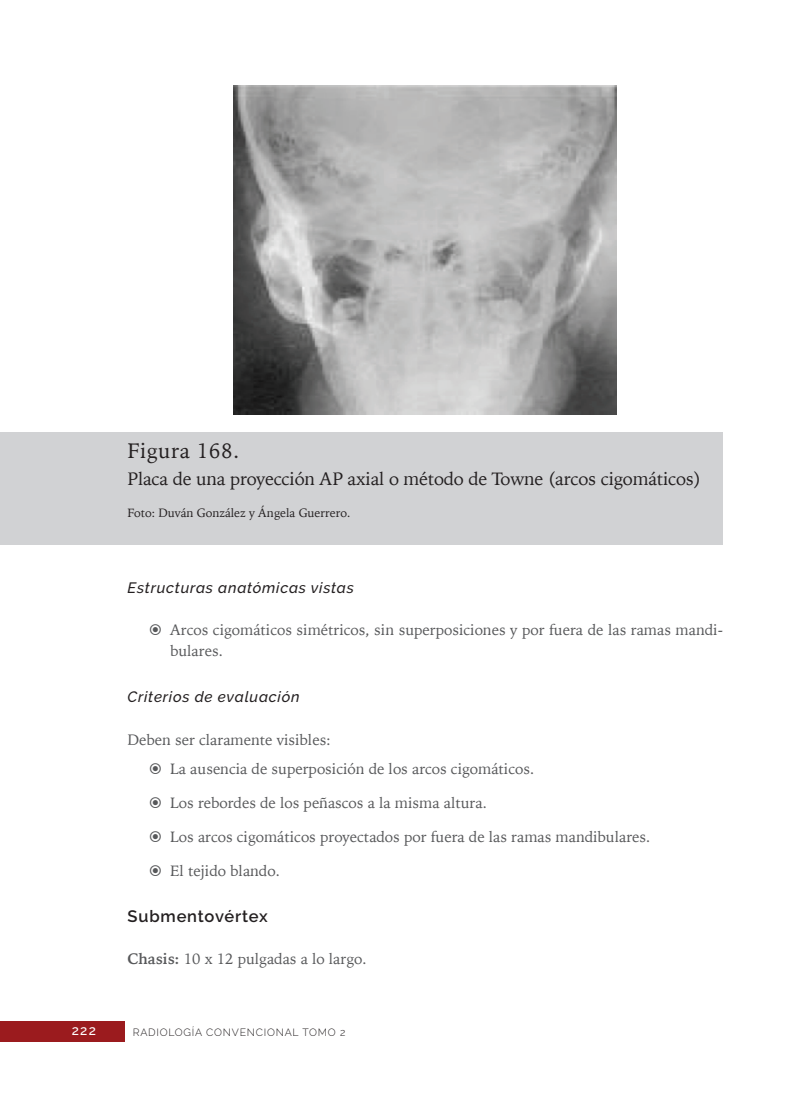
<style>
.page{position:relative;width:808px;height:1106px;background:#fff}
.page>*{position:absolute;margin:0;border:0;box-sizing:border-box;transform-origin:0 0}
.t1{font:21px "Iowan Old Style";letter-spacing:.025em;color:#231f20}
.t2{font:18px "Iowan Old Style";letter-spacing:-.01em;color:#231f20}
.t3{font:600 16.5px "Raleway";letter-spacing:.05em;color:#231f20}
.t4{font:15px/21px "Iowan Old Style";color:#57585a}
.t5{font:italic 500 15px "Raleway";letter-spacing:.05em;color:#231f20}
.t6{font:500 13.5px "Raleway";color:#fff}
.t7{font:12px "Iowan Old Style";color:#231f20}
.t8{font:300 10.5px "Raleway";letter-spacing:.075em;color:#231f20}
.s1{font-weight:700}
</style>
<div class="page">
<div style="left:0;top:1021px;width:124px;height:20px;background:#9b1b1e"></div>
<img style="left:234px;top:85px;width:382px;height:330px">
<div style="left:0;top:432px;width:723px;height:112px;background:#d1d2d4"></div>
<hr style="left:807px;top:865px;width:1px;height:113px;background:#d1d2d4">
<h1 class="t1" style="left:128px;top:431px;width:113px">Figura 168.</h1>
<p class="t2" style="left:128px;top:462px;width:575px">Placa de una proyección AP axial o método de Towne (arcos cigomáticos)</p>
<p class="t7" style="left:128px;top:502px;width:224px">Foto: Duván González y Ángela Guerrero.</p>
<p class="t5" style="left:128px;top:578px;width:228px">Estructuras anatómicas vistas</p>
<p class="t4" style="left:170px;top:618px;width:554px">Arcos cigomáticos simétricos, sin superposiciones y por fuera de las ramas mandi&shy;bulares.</p>
<p class="t5" style="left:128px;top:688px;width:174px">Criterios de evaluación</p>
<p class="t4" style="left:170px;top:724px;width:366px;line-height:29.5px;text-indent:-43px">Deben ser claramente visibles:<br>La ausencia de superposición de los arcos cigomáticos.</p>
<p class="t4" style="left:170px;top:791px;width:318px">Los rebordes de los peñascos a la misma altura.</p>
<p class="t4" style="left:170px;top:825px;width:482px">Los arcos cigomáticos proyectados por fuera de las ramas mandibulares.</p>
<p class="t4" style="left:170px;top:859px;width:111px">El tejido blando.</p>
<p class="t3" style="left:128px;top:906px;width:142px">Submentovértex</p>
<p class="t4" style="left:128px;top:948px;width:240px"><span class="s1">Chasis:</span> 10 x 12 pulgadas a lo largo.</p>
<p class="t6" style="left:72px;top:1022px;width:26px">222</p>
<p class="t8" style="left:133px;top:1026px;width:214px">RADIOLOGÍA CONVENCIONAL TOMO 2</p>
</div>
